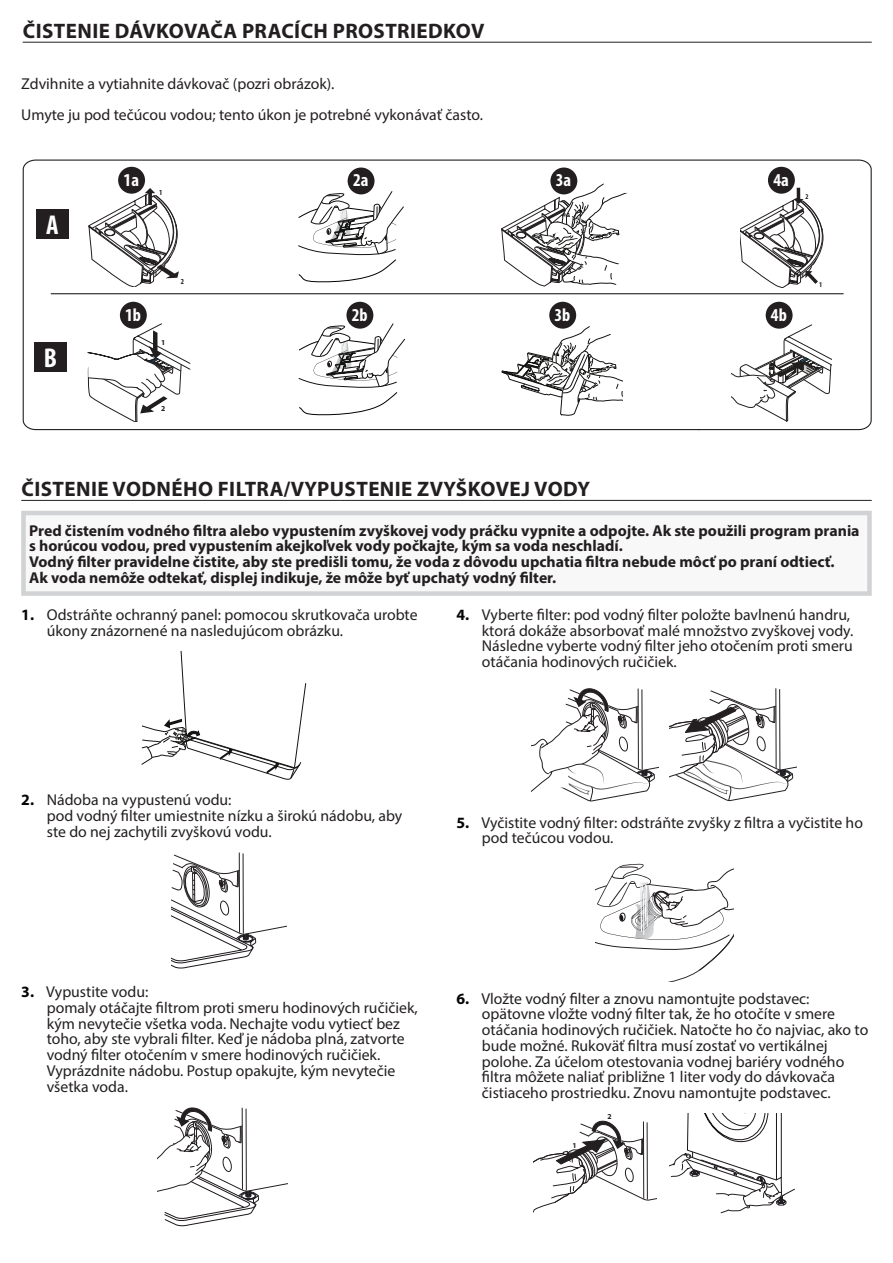
<style>
.page{position:relative;width:893px;height:1263px;background:#fff}
.page>*{position:absolute;margin:0;border:0;box-sizing:border-box;transform-origin:0 0}
.t1{font:700 condensed 27.3px "Myriad Pro";color:#fff}
.Header_14_Underline{font:700 21px "Myriad Pro";letter-spacing:.02em;color:#231f20}
.t2{font:700 condensed 18.15px "Myriad Pro";color:#fff}
.Testo_10_5{font:15.75px/15.8px "Myriad Pro";color:#231f20}
.Header_Bold_Underlin{font:700 15.75px/15.8px "Myriad Pro";color:#231f20}
.t3{font:700 7.65px "Myriad Pro";color:#231f20}
.t4{font:700 condensed 7.65px "Myriad Pro";color:#231f20}
.t5{font:700 7.5px "Myriad Pro";color:#201d1e}
.t6{font:700 condensed 7.35px "Myriad Pro";color:#231f20}
.s1{font-weight:700;color:#040504}
</style>
<div class="page">
<hr style="left:23px;top:42px;width:849px;height:1px;background:#231f20">
<hr style="left:21px;top:500px;width:851px;height:1px;background:#231f20">
<div style="left:24px;top:513px;width:845px;height:80px;background:#f8f8f9"></div>
<div style="left:21px;top:511px;width:851px;height:85px;border:4px solid #d1d2d4"></div>
<svg style="left:141px;top:651px;width:165px;height:129px"></svg>
<svg style="left:171px;top:852px;width:115px;height:116px"></svg>
<svg style="left:158px;top:1107px;width:130px;height:120px"></svg>
<svg style="left:531px;top:688px;width:128px;height:114px"></svg>
<svg style="left:669px;top:688px;width:128px;height:113px"></svg>
<svg style="left:595px;top:863px;width:138px;height:119px"></svg>
<svg style="left:534px;top:1120px;width:122px;height:92px"></svg>
<svg style="left:669px;top:1113px;width:126px;height:100px"></svg>
<svg style="left:23px;top:160px;width:849px;height:270px"></svg>
<svg style="left:88px;top:323px;width:102px;height:99px"></svg>
<svg style="left:501px;top:326px;width:121px;height:90px"></svg>
<svg style="left:731px;top:325px;width:100px;height:96px"></svg>
<svg style="left:298px;top:320px;width:107px;height:97px"></svg>
<svg style="left:297px;top:191px;width:106px;height:94px"></svg>
<svg style="left:502px;top:183px;width:125px;height:103px"></svg>
<svg style="left:741px;top:188px;width:82px;height:100px"></svg>
<svg style="left:89px;top:188px;width:91px;height:98px"></svg>
<div style="left:115px;top:164px;width:33px;height:32px;background:#fff;border-radius:50%"></div>
<div style="left:118px;top:167px;width:27px;height:27px;background:#231f20;border-radius:50%"></div>
<svg style="left:117px;top:299px;width:32px;height:32px"></svg>
<div style="left:120px;top:302px;width:27px;height:27px;background:#231f20;border-radius:50%"></div>
<svg style="left:345px;top:165px;width:32px;height:32px"></svg>
<div style="left:348px;top:168px;width:26px;height:26px;background:#231f20;border-radius:50%"></div>
<svg style="left:344px;top:299px;width:32px;height:32px"></svg>
<div style="left:346px;top:302px;width:27px;height:27px;background:#231f20;border-radius:50%"></div>
<svg style="left:548px;top:165px;width:32px;height:32px"></svg>
<div style="left:550px;top:168px;width:27px;height:26px;background:#231f20;border-radius:50%"></div>
<svg style="left:547px;top:299px;width:32px;height:32px"></svg>
<div style="left:549px;top:302px;width:27px;height:27px;background:#231f20;border-radius:50%"></div>
<div style="left:765px;top:164px;width:32px;height:32px;background:#fff;border-radius:50%"></div>
<div style="left:768px;top:167px;width:27px;height:27px;background:#231f20;border-radius:50%"></div>
<svg style="left:763px;top:299px;width:32px;height:32px"></svg>
<div style="left:766px;top:302px;width:27px;height:27px;background:#231f20;border-radius:50%"></div>
<div style="left:36px;top:210px;width:33px;height:29px;background:#231f20"></div>
<div style="left:34px;top:343px;width:33px;height:29px;background:#231f20"></div>
<hr style="left:51px;top:293px;width:792px;height:1px;background:#231f20">
<p class="Header_14_Underline" style="left:23px;top:17px;width:463px">ČISTENIE DÁVKOVAČA PRACÍCH PROSTRIEDKOV</p>
<p class="Testo_10_5" style="left:21px;top:75px;width:315px">Zdvihnite a vytiahnite dávkovač (pozri obrázok).</p>
<p class="Testo_10_5" style="left:21px;top:107px;width:463px">Umyte ju pod tečúcou vodou; tento úkon je potrebné vykonávať často.</p>
<p class="t1" style="left:46px;top:208px;width:14px">A</p>
<p class="t1" style="left:44px;top:340px;width:15px">B</p>
<p class="t2" style="left:124px;top:168px;width:17px">1a</p>
<p class="t4" style="left:159px;top:188px;width:5px">1</p>
<p class="t2" style="left:125px;top:303px;width:17px">1b</p>
<p class="t4" style="left:181px;top:277px;width:5px">2</p>
<p class="t5" style="left:161px;top:338px;width:6px">1</p>
<p class="t5" style="left:161px;top:403px;width:6px">2</p>
<p class="t2" style="left:353px;top:169px;width:17px">2a</p>
<p class="t2" style="left:352px;top:303px;width:17px">2b</p>
<p class="t2" style="left:556px;top:169px;width:17px">3a</p>
<p class="t2" style="left:554px;top:303px;width:17px">3b</p>
<p class="t2" style="left:773px;top:168px;width:17px">4a</p>
<p class="t6" style="left:805px;top:192px;width:5px">2</p>
<p class="t2" style="left:771px;top:303px;width:17px">4b</p>
<p class="t6" style="left:819px;top:280px;width:5px">1</p>
<p class="Header_14_Underline" style="left:21px;top:475px;width:570px">ČISTENIE VODNÉHO FILTRA/VYPUSTENIE ZVYŠKOVEJ VODY</p>
<p class="Header_Bold_Underlin" style="left:29px;top:522px;width:832px">Pred čistením vodného filtra alebo vypustením zvyškovej vody práčku vypnite a odpojte. Ak ste použili program prania s horúcou vodou, pred vypustením akejkoľvek vody počkajte, kým sa voda neschladí.</p>
<p class="Header_Bold_Underlin" style="left:29px;top:553px;width:807px">Vodný filter pravidelne čistite, aby ste predišli tomu, že voda z dôvodu upchatia filtra nebude môcť po praní odtiecť.</p>
<p class="Header_Bold_Underlin" style="left:29px;top:569px;width:529px">Ak voda nemôže odtekať, displej indikuje, že môže byť upchatý vodný filter.</p>
<p class="Testo_10_5" style="left:47px;top:606px;width:372px;text-indent:-26px"><span class="s1">1.</span> Odstráňte ochranný panel: pomocou skrutkovača urobte úkony znázornené na nasledujúcom obrázku.</p>
<p class="Testo_10_5" style="left:482px;top:606px;width:373px;text-indent:-26px"><span class="s1">4.</span> Vyberte filter: pod vodný filter položte bavlnenú handru, ktorá dokáže absorbovať malé množstvo zvyškovej vody.<br>Následne vyberte vodný filter jeho otočením proti smeru otáčania hodinových ručičiek.</p>
<p class="Testo_10_5" style="left:47px;top:792px;width:357px;text-indent:-26px"><span class="s1">2.</span> Nádoba na vypustenú vodu:<br>pod vodný filter umiestnite nízku a širokú nádobu, aby ste do nej zachytili zvyškovú vodu.</p>
<p class="Testo_10_5" style="left:482px;top:814px;width:383px;text-indent:-26px"><span class="s1">5.</span> Vyčistite vodný filter: odstráňte zvyšky z filtra a vyčistite ho pod tečúcou vodou.</p>
<p class="Testo_10_5" style="left:47px;top:984px;width:373px;text-indent:-26px"><span class="s1">3.</span> Vypustite vodu:<br>pomaly otáčajte filtrom proti smeru hodinových ručičiek, kým nevytečie všetka voda. Nechajte vodu vytiecť bez toho, aby ste vybrali filter. Keď je nádoba plná, zatvorte vodný filter otočením v smere hodinových ručičiek.<br>Vyprázdnite nádobu. Postup opakujte, kým nevytečie všetka voda.</p>
<p class="Testo_10_5" style="left:482px;top:990px;width:388px;text-indent:-26px"><span class="s1">6.</span> Vložte vodný filter a znovu namontujte podstavec: opätovne vložte vodný filter tak, že ho otočíte v smere otáčania hodinových ručičiek. Natočte ho čo najviac, ako to bude možné. Rukoväť filtra musí zostať vo vertikálnej polohe. Za účelom otestovania vodnej bariéry vodného filtra môžete naliať približne 1 liter vody do dávkovača čistiaceho prostriedku. Znovu namontujte podstavec.</p>
<p class="t3" style="left:572px;top:1140px;width:6px">1</p>
<p class="t3" style="left:607px;top:1111px;width:6px">2</p>
</div>
